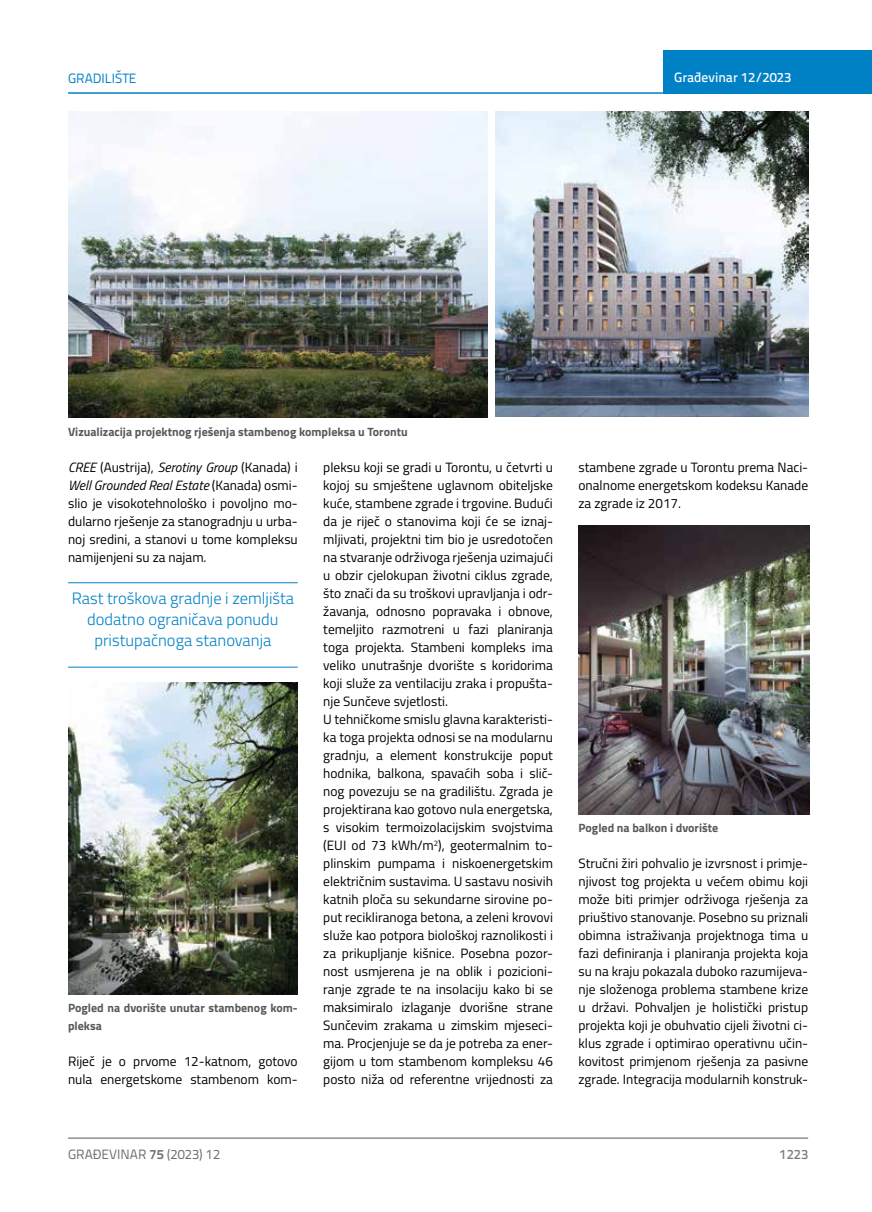
<style>
.page{position:relative;width:872px;height:1212px;background:#fff}
.page>*{position:absolute;margin:0;border:0;box-sizing:border-box;transform-origin:0 0}
.t1{font:300 16.5px/21px "Titillium";color:#0081c6;text-align:center}
.t2{font:13.5px/18px "Titillium";color:#000;text-align:justify}
.t3{font:13.5px "Titillium Text 22 L";color:#6d6e71}
.t4{font:500 13.5px "Titillium Text 22 L";color:#fff}
.t5{font:13.5px "Titillium Text 22 L";color:#0081c6}
.t6{font:500 13.5px "Titillium Text 22 L";color:#797a7d}
.t7{font:700 12px/18px "Titillium";color:#58595b}
.s1{font-style:italic}
.s2{font-weight:700}
</style>
<div class="page">
<div style="left:663px;top:50px;width:209px;height:44px;background:#0081c6"></div>
<hr style="left:68px;top:92px;width:804px;height:2px;background:#0081c6">
<hr style="left:68px;top:1138px;width:740px;height:1px;background:#58595b">
<hr style="left:68px;top:582px;width:230px;height:1px;background:#0081c6">
<hr style="left:68px;top:667px;width:230px;height:1px;background:#0081c6">
<img style="left:68px;top:112px;width:420px;height:305px">
<img style="left:495px;top:112px;width:313px;height:305px">
<img style="left:68px;top:682px;width:229px;height:312px">
<img style="left:578px;top:526px;width:231px;height:288px">
<p class="t5" style="left:68px;top:68px;width:70px">GRADILIŠTE</p>
<p class="t4" style="left:674px;top:67px;width:118px">Građevinar 12/2023</p>
<p class="t7" style="left:68px;top:422px;width:341px">Vizualizacija projektnog rješenja stambenog kompleksa u Torontu</p>
<p class="t2" style="left:68px;top:457px;width:231px"><span class="s1">CREE</span> (Austrija), <span class="s1">Serotiny Group</span> (Kanada) i <span class="s1">Well Grounded Real Estate</span> (Kanada) osmi&shy;slio je visokotehnološko i povoljno mo&shy;dularno rješenje za stanogradnju u urba&shy;noj sredini, a stanovi u tome kompleksu namijenjeni su za najam.</p>
<p class="t1" style="left:72px;top:587px;width:224px">Rast troškova gradnje i zemljišta dodatno ograničava ponudu pristupačnoga stanovanja</p>
<p class="t7" style="left:68px;top:998px;width:231px">Pogled na dvorište unutar stambenog kom&shy;pleksa</p>
<p class="t2" style="left:68px;top:1052px;width:231px">Riječ je o prvome 12-katnom, gotovo nula energetskome stambenom kom-</p>
<p class="t2" style="left:323px;top:457px;width:231px;text-align:left">pleksu koji se gradi u Torontu, u četvrti u kojoj su smještene uglavnom obiteljske kuće, stambene zgrade i trgovine. Budući da je riječ o stanovima koji će se iznaj&shy;mljivati, projektni tim bio je usredotočen na stvaranje održivoga rješenja uzimajući u obzir cjelokupan životni ciklus zgrade, što znači da su troškovi upravljanja i odr&shy;žavanja, odnosno popravaka i obnove, temeljito razmotreni u fazi planiranja toga projekta. Stambeni kompleks ima veliko unutrašnje dvorište s koridorima koji služe za ventilaciju zraka i propušta&shy;nje Sunčeve svjetlosti.<br>U tehničkome smislu glavna karakteristi&shy;ka toga projekta odnosi se na modularnu gradnju, a element konstrukcije poput hodnika, balkona, spavaćih soba i slič&shy;nog povezuju se na gradilištu. Zgrada je projektirana kao gotovo nula energetska, s visokim termoizolacijskim svojstvima (EUI od 73 kWh/m<sup>2</sup>), geotermalnim to&shy;plinskim pumpama i niskoenergetskim električnim sustavima. U sastavu nosivih katnih ploča su sekundarne sirovine po&shy;put recikliranoga betona, a zeleni krovovi služe kao potpora biološkoj raznolikosti i za prikupljanje kišnice. Posebna pozor&shy;nost usmjerena je na oblik i pozicioni&shy;ranje zgrade te na insolaciju kako bi se maksimiralo izlaganje dvorišne strane Sunčevim zrakama u zimskim mjeseci&shy;ma. Procjenjuje se da je potreba za ener&shy;gijom u tom stambenom kompleksu 46 posto niža od referentne vrijednosti za</p>
<p class="t2" style="left:578px;top:457px;width:231px">stambene zgrade u Torontu prema Naci&shy;onalnome energetskom kodeksu Kanade za zgrade iz 2017.</p>
<p class="t7" style="left:578px;top:818px;width:141px">Pogled na balkon i dvorište</p>
<p class="t2" style="left:578px;top:854px;width:231px">Stručni žiri pohvalio je izvrsnost i primje&shy;njivost tog projekta u većem obimu koji može biti primjer održivoga rješenja za priuštivo stanovanje. Posebno su priznali obimna istraživanja projektnoga tima u fazi definiranja i planiranja projekta koja su na kraju pokazala duboko razumijeva&shy;nje složenoga problema stambene krize u državi. Pohvaljen je holistički pristup projekta koji je obuhvatio cijeli životni ci&shy;klus zgrade i optimirao operativnu učin&shy;kovitost primjenom rješenja za pasivne zgrade. Integracija modularnih konstruk-</p>
<p class="t3" style="left:68px;top:1144px;width:154px">GRAĐEVINAR <span class="s2">75</span> (2023) 12</p>
<p class="t6" style="left:779px;top:1144px;width:30px">1223</p>
</div>
